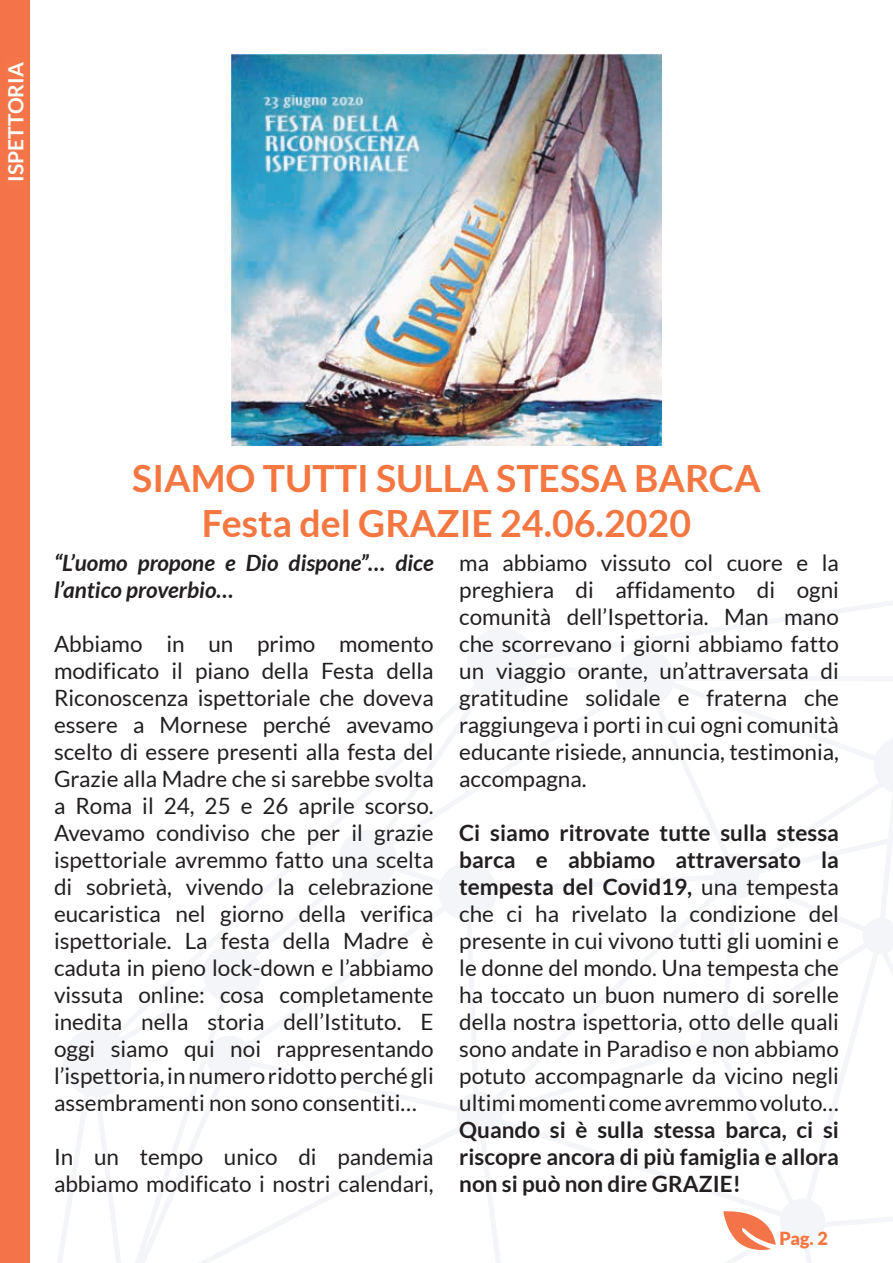
<style>
.page{position:relative;width:893px;height:1263px;background:#fff}
.page>*{position:absolute;margin:0;border:0;box-sizing:border-box;transform-origin:0 0}
.t1{font:700 37.5px/45px "Lato";color:#f47741;text-align:center}
.t2{font:22.5px/27px "Lato";color:#231f20;text-align:justify}
.t3{font:700 22.5px/27px "Lato";color:#231f20;text-align:justify}
.t4{font:italic 700 22.5px/27px "Lato";color:#231f20}
.t5{font:700 21px "Lato";color:#fff}
.t6{font:900 18px "Lato";color:#f47741}
.s1{font-weight:700}
</style>
<div class="page">
<svg style="left:58px;top:601px;width:835px;height:662px"></svg>
<div style="left:0;top:0;width:30px;height:1263px;background:#f37449"></div>
<svg style="left:719px;top:1208px;width:61px;height:45px"></svg>
<img style="left:231px;top:54px;width:431px;height:392px">
<p class="t5" style="left:4px;top:182px;width:121px;rotate:-90deg">ISPETTORIA</p>
<h1 class="t1" style="left:132px;top:455px;width:630px">SIAMO TUTTI SULLA STESSA BARCA<br>Festa del GRAZIE 24.06.2020</h1>
<p class="t4" style="left:54px;top:550px;width:381px">“L’uomo propone e Dio dispone”… dice l’antico proverbio…</p>
<p class="t2" style="left:54px;top:630px;width:381px">Abbiamo in un primo momento modificato il piano della Festa della Riconoscenza ispettoriale che doveva essere a Mornese perché avevamo scelto di essere presenti alla festa del Grazie alla Madre che si sarebbe svolta a Roma il 24, 25 e 26 aprile scorso.<br>Avevamo condiviso che per il grazie ispettoriale avremmo fatto una scelta di sobrietà, vivendo la celebrazione eucaristica nel giorno della verifica ispettoriale. La festa della Madre è caduta in pieno lock-down e l’abbiamo vissuta online: cosa completamente inedita nella storia dell’Istituto. E oggi siamo qui noi rappresentando l’ispettoria, in numero ridotto perché gli assembramenti non sono consentiti…</p>
<p class="t2" style="left:54px;top:1143px;width:381px">In un tempo unico di pandemia abbiamo modificato i nostri calendari,</p>
<p class="t2" style="left:459px;top:549px;width:381px">ma abbiamo vissuto col cuore e la preghiera di affidamento di ogni comunità dell’Ispettoria. Man mano che scorrevano i giorni abbiamo fatto un viaggio orante, un’attraversata di gratitudine solidale e fraterna che raggiungeva i porti in cui ogni comunità educante risiede, annuncia, testimonia, accompagna.</p>
<p class="t2" style="left:459px;top:819px;width:381px"><span class="s1">Ci siamo ritrovate tutte sulla stessa barca e abbiamo attraversato la tempesta del Covid19,</span> una tempesta che ci ha rivelato la condizione del presente in cui vivono tutti gli uomini e le donne del mondo. Una tempesta che ha toccato un buon numero di sorelle della nostra ispettoria, otto delle quali sono andate in Paradiso e non abbiamo potuto accompagnarle da vicino negli ultimi momenti come avremmo voluto…</p>
<p class="t3" style="left:459px;top:1116px;width:381px">Quando si è sulla stessa barca, ci si riscopre ancora di più famiglia e allora non si può non dire GRAZIE!</p>
<p class="t6" style="left:779px;top:1228px;width:50px">Pag. 2</p>
</div>
